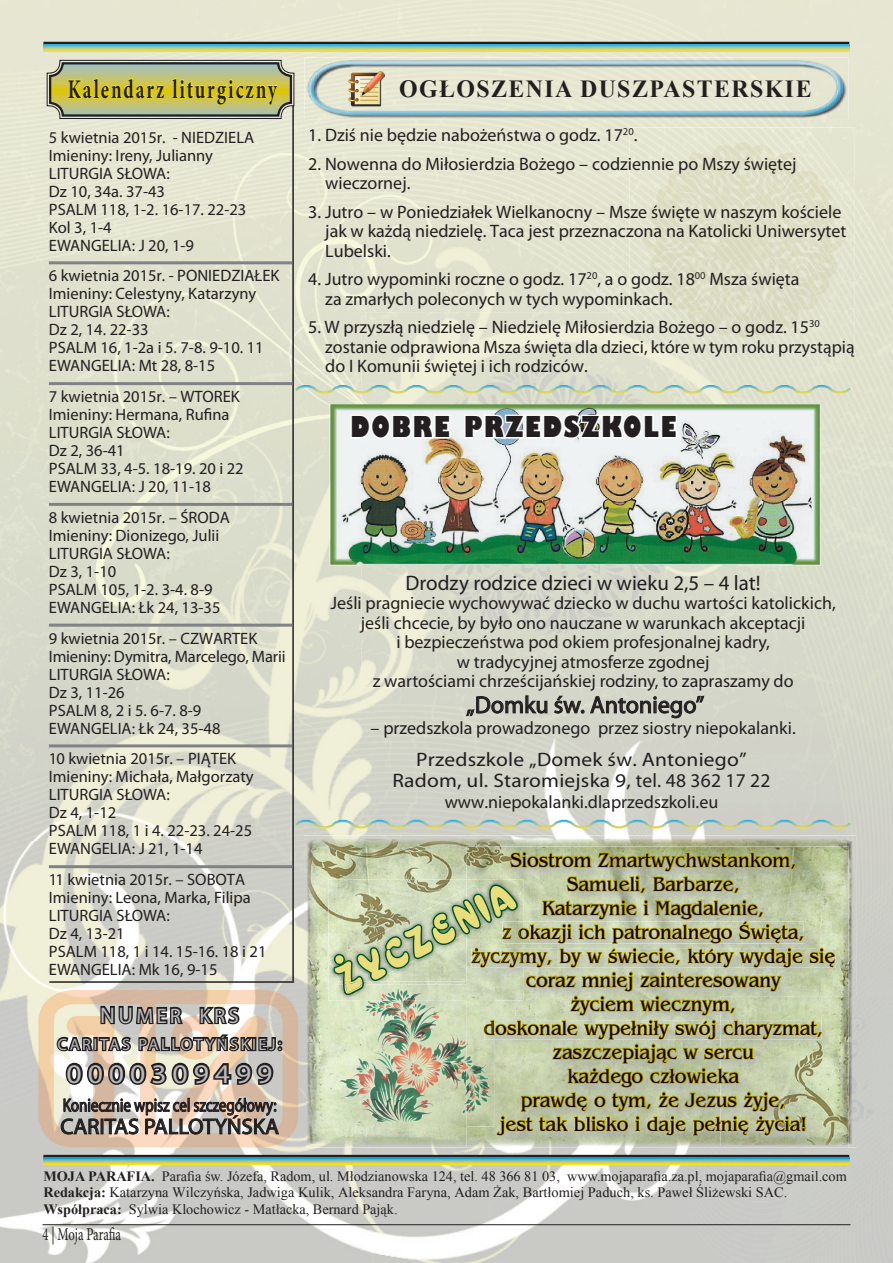
<style>
.page{position:relative;width:893px;height:1263px;background:#fff}
.page>*{position:absolute;margin:0;border:0;box-sizing:border-box;transform-origin:0 0}
.t1{font:39px "Crescent";color:#e9dd7c}
.t2{font:800 condensed 28.05px "Gill Sans";letter-spacing:.06em;color:#231f20;scale:1.14 1}
.t3{font:700 27px "Minion Pro";letter-spacing:.1em;color:#231f20;scale:.7 1}
.t4{font:27px "Myriad Pro";letter-spacing:.2em;color:#babbbe;scale:1.1 1}
.t5{font:700 24.6px "Times New Roman";letter-spacing:.06em;color:#231f20}
.t6{font:24px "Myriad Pro";color:#231f20}
.t7{font:22.2px "Myriad Pro";color:#231f20}
.t8{font:21px "Myriad Pro";color:#231f20}
.t9{font:21px "Myriad Pro";letter-spacing:.15em;color:#babbbe}
.t10{font:20.7px/24px "Bangkok";color:#170000;text-align:center;scale:.92 1}
.t11{font:19.5px/21px "Myriad Pro";letter-spacing:.01em;color:#231f20;text-align:center;scale:1.1 1}
.t12{font:18.45px "Myriad Pro";color:#231f20;scale:.81 1}
.t13{font:18px/19.5px "Myriad Pro";color:#231f20}
.t14{font:18px "Minion Pro";letter-spacing:-.01em;color:#231f20;scale:.7 1}
.t15{font:16.5px/18px "Myriad Pro";color:#231f20}
.t16{font:16.5px "Myriad Pro";letter-spacing:.15em;color:#babbbe}
.t17{font:14.25px/16.5px "Times New Roman";color:#231f20}
.s1{font-size:22.5px}
.s2{font-weight:700}
</style>
<div class="page">
<img style="left:0;top:0;width:375px;height:841px">
<div style="left:657px;top:0;width:236px;height:157px;background:#e6e6d2"></div>
<img style="left:847px;top:157px;width:46px;height:1106px">
<img style="left:375px;top:687px;width:331px;height:149px">
<img style="left:0;top:841px;width:304px;height:158px">
<img style="left:0;top:999px;width:46px;height:264px">
<img style="left:46px;top:1147px;width:801px;height:116px">
<div style="left:856px;top:996px;width:18px;height:149px;background:#cbccc7"></div>
<img style="left:630px;top:128px;width:225px;height:225px">
<img style="left:630px;top:312px;width:107px;height:41px">
<hr style="left:292px;top:106px;width:2px;height:875px;background:#231f20">
<hr style="left:49px;top:261px;width:243px;height:3px;background:#808285">
<hr style="left:49px;top:382px;width:243px;height:3px;background:#808285">
<hr style="left:49px;top:503px;width:243px;height:3px;background:#808285">
<hr style="left:49px;top:624px;width:243px;height:3px;background:#808285">
<hr style="left:49px;top:744px;width:243px;height:3px;background:#808285">
<hr style="left:49px;top:865px;width:243px;height:3px;background:#808285">
<hr style="left:49px;top:981px;width:245px;height:2px;background:#231f20">
<svg style="left:43px;top:42px;width:806px;height:3px;background:#224f62"></svg>
<svg style="left:43px;top:45px;width:806px;height:7px;background:#b0cd7f"></svg>
<svg style="left:43px;top:1155px;width:806px;height:3px;background:#1b4a5e"></svg>
<svg style="left:43px;top:1158px;width:806px;height:7px;background:#a0c380"></svg>
<hr style="left:43px;top:1224px;width:807px;height:1px;background:#231f20">
<img style="left:304px;top:58px;width:544px;height:61px">
<img style="left:348px;top:70px;width:36px;height:36px">
<svg style="left:46px;top:60px;width:249px;height:59px;background:#b7b664"></svg>
<img style="left:33px;top:990px;width:180px;height:157px">
<img style="left:213px;top:990px;width:91px;height:157px">
<svg style="left:55px;top:984px;width:227px;height:103px;background:#b0a597"></svg>
<svg style="left:60px;top:1095px;width:219px;height:40px;background:#aba199"></svg>
<img style="left:304px;top:836px;width:552px;height:51px">
<img style="left:304px;top:887px;width:50px;height:260px">
<img style="left:849px;top:887px;width:7px;height:109px">
<img style="left:354px;top:1137px;width:112px;height:10px">
<img style="left:836px;top:996px;width:20px;height:149px">
<img style="left:466px;top:1147px;width:383px;height:2px">
<img style="left:836px;top:847px;width:13px;height:49px">
<img style="left:514px;top:1137px;width:239px;height:10px">
<img style="left:836px;top:896px;width:13px;height:102px">
<img style="left:466px;top:1137px;width:48px;height:10px">
<img style="left:753px;top:1097px;width:96px;height:50px">
<img style="left:721px;top:1137px;width:85px;height:8px">
<img style="left:328px;top:879px;width:5px;height:121px">
<svg style="left:293px;top:382px;width:559px;height:15px;background:#d2dbc4"></svg>
<svg style="left:293px;top:816px;width:559px;height:16px;background:#ccd4c6"></svg>
<svg style="left:333px;top:847px;width:503px;height:290px;background:#b9c08b"></svg>
<img style="left:484px;top:1020px;width:10px;height:15px">
<img style="left:341px;top:984px;width:26px;height:8px">
<img style="left:343px;top:984px;width:21px;height:11px">
<svg style="left:466px;top:686px;width:82px;height:48px;background:#c1c3b7"></svg>
<svg style="left:554px;top:695px;width:30px;height:25px"></svg>
<svg style="left:590px;top:692px;width:115px;height:36px;background:#b9bab0"></svg>
<img style="left:330px;top:404px;width:32px;height:162px">
<img style="left:737px;top:404px;width:84px;height:162px">
<img style="left:362px;top:404px;width:375px;height:162px">
<svg style="left:349px;top:412px;width:103px;height:29px"></svg>
<svg style="left:463px;top:412px;width:216px;height:29px"></svg>
<h3 class="t3" style="left:68px;top:73px;width:300px">Kalendarz liturgiczny</h3>
<h3 class="t5" style="left:399px;top:72px;width:414px">OGŁOSZENIA DUSZPASTERSKIE</h3>
<p class="t15" style="left:49px;top:128px;width:207px">5 kwietnia 2015r. - NIEDZIELA<br>Imieniny: Ireny, Julianny<br>LITURGIA SŁOWA:<br>Dz 10, 34a. 37-43<br>PSALM 118, 1-2. 16-17. 22-23<br>Kol 3, 1-4<br>EWANGELIA: J 20, 1-9</p>
<p class="t15" style="left:49px;top:267px;width:232px">6 kwietnia 2015r. - PONIEDZIAŁEK<br>Imieniny: Celestyny, Katarzyny<br>LITURGIA SŁOWA:<br>Dz 2, 14. 22-33<br>PSALM 16, 1-2a i 5. 7-8. 9-10. 11<br>EWANGELIA: Mt 28, 8-15</p>
<p class="t15" style="left:49px;top:388px;width:196px">7 kwietnia 2015r. – WTOREK<br>Imieniny: Hermana, Rufina<br>LITURGIA SŁOWA:<br>Dz 2, 36-41<br>PSALM 33, 4-5. 18-19. 20 i 22<br>EWANGELIA: J 20, 11-18</p>
<p class="t15" style="left:49px;top:509px;width:183px">8 kwietnia 2015r. – ŚRODA<br>Imieniny: Dionizego, Julii<br>LITURGIA SŁOWA:<br>Dz 3, 1-10<br>PSALM 105, 1-2. 3-4. 8-9<br>EWANGELIA: Łk 24, 13-35</p>
<p class="t15" style="left:49px;top:629px;width:238px">9 kwietnia 2015r. – CZWARTEK<br>Imieniny: Dymitra, Marcelego, Marii<br>LITURGIA SŁOWA:<br>Dz 3, 11-26<br>PSALM 8, 2 i 5. 6-7. 8-9<br>EWANGELIA: Łk 24, 35-48</p>
<p class="t15" style="left:49px;top:750px;width:206px">10 kwietnia 2015r. – PIĄTEK<br>Imieniny: Michała, Małgorzaty<br>LITURGIA SŁOWA:<br>Dz 4, 1-12<br>PSALM 118, 1 i 4. 22-23. 24-25<br>EWANGELIA: J 21, 1-14</p>
<p class="t15" style="left:49px;top:871px;width:219px">11 kwietnia 2015r. – SOBOTA<br>Imieniny: Leona, Marka, Filipa<br>LITURGIA SŁOWA:<br>Dz 4, 13-21<br>PSALM 118, 1 i 14. 15-16. 18 i 21<br>EWANGELIA: Mk 16, 9-15</p>
<p class="t9" style="left:100px;top:1004px;width:140px"><span class="s1">NU</span>MER KRS</p>
<p class="t16" style="left:58px;top:1035px;width:225px">CARITAS PALLOTYŃSKIEJ:</p>
<h3 class="t4" style="left:67px;top:1059px;width:189px">0000309499</h3>
<p class="t12" style="left:63px;top:1095px;width:265px">Koniecznie wpisz cel szczegółowy:</p>
<h3 class="t7" style="left:60px;top:1114px;width:220px">CARITAS PALLOTYŃSKA</h3>
<p class="t13" style="left:308px;top:126px;width:331px">1. Dziś nie będzie nabożeństwa o godz. 17<sup>20</sup>.</p>
<p class="t13" style="left:325px;top:154px;width:473px;text-indent:-17px">2. Nowenna do Miłosierdzia Bożego – codziennie po Mszy świętej wieczornej.</p>
<p class="t13" style="left:325px;top:202px;width:523px;text-indent:-17px">3. Jutro – w Poniedziałek Wielkanocny – Msze święte w naszym kościele jak w każdą niedzielę. Taca jest przeznaczona na Katolicki Uniwersytet<br>Lubelski.</p>
<p class="t13" style="left:325px;top:270px;width:476px;text-indent:-17px">4. Jutro wypominki roczne o godz. 17<sup>20</sup>, a o godz. 18<sup>00</sup> Msza święta za zmarłych poleconych w tych wypominkach.</p>
<p class="t13" style="left:325px;top:318px;width:531px;text-indent:-17px">5. W przyszłą niedzielę – Niedzielę Miłosierdzia Bożego – o godz. 15<sup>30 </sup>zostanie odprawiona Msza święta dla dzieci, które w tym roku przystąpią do I Komunii świętej i ich rodziców.</p>
<h2 class="t2" style="left:350px;top:409px;width:287px">DOBRE PRZEDSZKOLE</h2>
<p class="t8" style="left:406px;top:571px;width:357px">Drodzy rodzice dzieci w wieku 2,5 – 4 lat!</p>
<p class="t13" style="left:331px;top:594px;width:507px;text-align:center">Jeśli pragniecie wychowywać dziecko w duchu wartości katolickich, jeśli chcecie, by było ono nauczane w warunkach akceptacji<br>i bezpieczeństwa pod okiem profesjonalnej kadry,<br>w tradycyjnej atmosferze zgodnej<br>z wartościami chrześcijańskiej rodziny, to zapraszamy do</p>
<h3 class="t6" style="left:466px;top:692px;width:239px">„Domku św. Antoniego”</h3>
<p class="t13" style="left:371px;top:718px;width:427px">– przedszkola prowadzonego przez siostry niepokalanki.</p>
<p class="t11" style="left:392px;top:749px;width:345px">Przedszkole „Domek św. Antoniego”<br>Radom, ul. Staromiejska 9, tel. 48 362 17 22</p>
<p class="t13" style="left:445px;top:792px;width:275px">www.niepokalanki.dlaprzedszkoli.eu</p>
<p class="t10" style="left:471px;top:848px;width:397px">Siostrom Zmartwychwstankom,<br>Samueli, Barbarze,<br>Katarzynie i Magdalenie,<br>z okazji ich patronalnego Święta, życzymy, by w świecie, który wydaje się coraz mniej zainteresowany<br>życiem wiecznym,<br>doskonale wypełniły swój charyzmat, zaszczepiając w sercu<br>każdego człowieka<br>prawdę o tym, że Jezus żyje,<br>jest tak blisko i daje pełnię życia!</p>
<h1 class="t1" style="left:329px;top:960px;width:196px;rotate:-27deg">ŻYCZENIA</h1>
<p class="t17" style="left:43px;top:1167px;width:805px"><span class="s2">MOJA PARAFIA.</span> Parafia św. Józefa, Radom, ul. Młodzianowska 124, tel. 48 366 81 03, www.mojaparafia.za.pl, mojaparafia@gmail.com<br><span class="s2">Redakcja:</span> Katarzyna Wilczyńska, Jadwiga Kulik, Aleksandra Faryna, Adam Żak, Bartłomiej Paduch, ks. Paweł Śliżewski SAC.<br><span class="s2">Współpraca:</span> Sylwia Klochowicz - Matłacka, Bernard Pająk.</p>
<p class="t14" style="left:43px;top:1223px;width:114px">4 | Moja Parafia</p>
</div>
